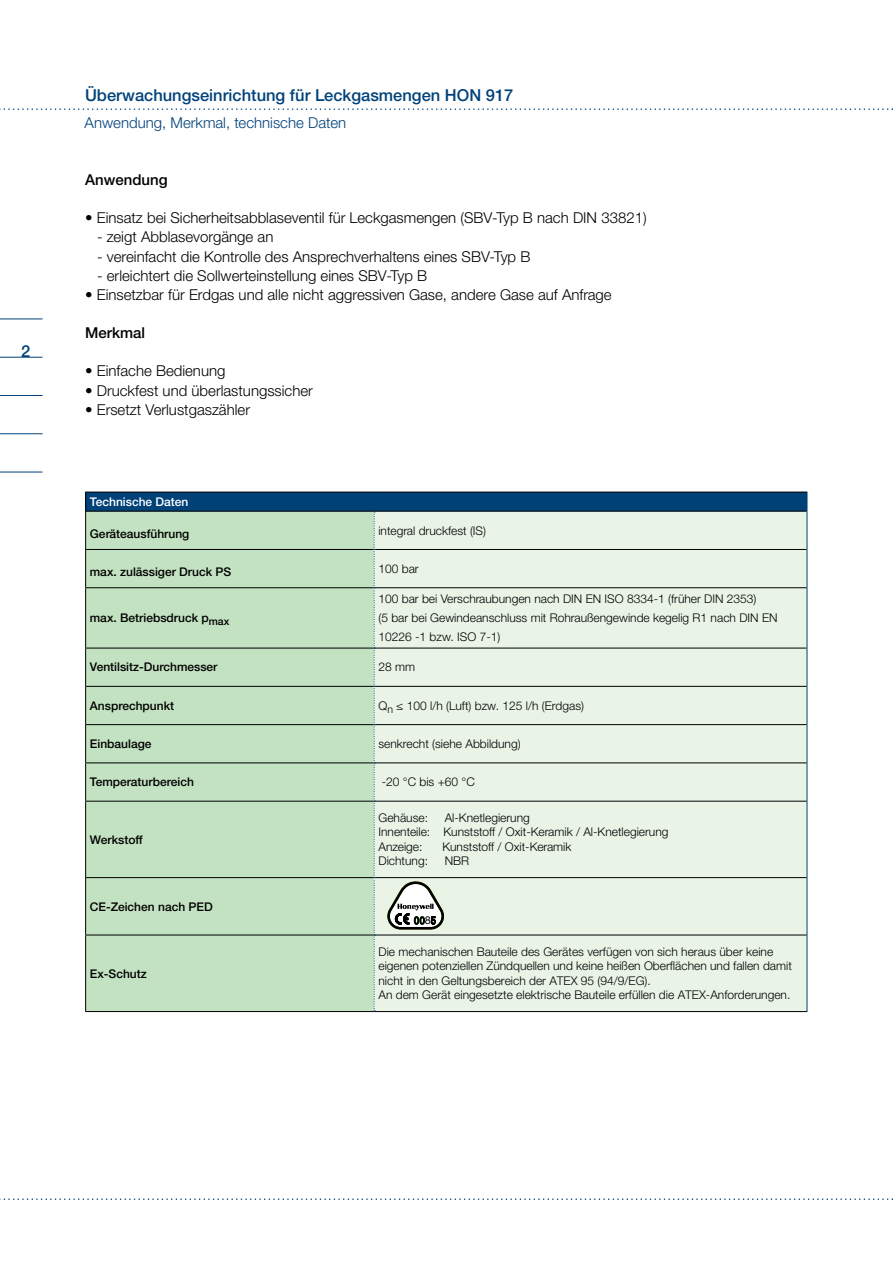
<style>
.page{position:relative;width:893px;height:1263px;background:#fff}
.page>*{position:absolute;margin:0;border:0;box-sizing:border-box;transform-origin:0 0}
.t1{font:500 16.5px "Helvetica Neue LTW1 G";color:#00427a}
.t2{font:300 15px "Helvetica Neue LTW1 G";color:#000}
.t3{font:300 15px "Helvetica Neue LTW1 G";color:#00427a}
.t4{font:500 15px "Helvetica Neue LTW1 G";color:#000}
.t5{font:300 12px/14.4px "Helvetica Neue LTW1 G";color:#000}
.t6{font:500 12px "Helvetica Neue LTW1 G";color:#000}
.t7{font:500 12px "Helvetica Neue LTW1 G";color:#fff}
.t8{font:10.8px "Helvetica Neue LTW1 G";color:#000}
</style>
<div class="page">
<hr style="left:0;top:319px;width:43px;height:1px;background:#00427a">
<hr style="left:0;top:357px;width:43px;height:1px;background:#00427a">
<hr style="left:0;top:395px;width:43px;height:1px;background:#00427a">
<hr style="left:0;top:433px;width:43px;height:1px;background:#00427a">
<hr style="left:0;top:472px;width:43px;height:1px;background:#00427a">
<svg style="left:0;top:108px;width:893px;height:2px"></svg>
<svg style="left:0;top:1198px;width:893px;height:2px"></svg>
<div style="left:86px;top:492px;width:721px;height:19px;background:#004178"></div>
<div style="left:86px;top:512px;width:288px;height:499px;background:#c3e2c1"></div>
<div style="left:375px;top:512px;width:432px;height:499px;background:#e9f4e7"></div>
<hr style="left:85px;top:511px;width:289px;height:1px;background:#000">
<hr style="left:374px;top:511px;width:433px;height:1px;background:#000">
<hr style="left:85px;top:549px;width:289px;height:1px;background:#000">
<hr style="left:375px;top:549px;width:432px;height:1px;background:#000">
<hr style="left:85px;top:587px;width:289px;height:1px;background:#000">
<hr style="left:375px;top:587px;width:432px;height:1px;background:#000">
<hr style="left:85px;top:648px;width:289px;height:1px;background:#000">
<hr style="left:375px;top:648px;width:432px;height:1px;background:#000">
<hr style="left:85px;top:686px;width:289px;height:1px;background:#000">
<hr style="left:375px;top:686px;width:432px;height:1px;background:#000">
<hr style="left:85px;top:724px;width:289px;height:1px;background:#000">
<hr style="left:375px;top:724px;width:432px;height:1px;background:#000">
<hr style="left:85px;top:762px;width:289px;height:1px;background:#000">
<hr style="left:375px;top:762px;width:432px;height:1px;background:#000">
<hr style="left:85px;top:801px;width:289px;height:1px;background:#000">
<hr style="left:375px;top:801px;width:432px;height:1px;background:#000">
<hr style="left:85px;top:877px;width:289px;height:1px;background:#000">
<hr style="left:375px;top:877px;width:432px;height:1px;background:#000">
<hr style="left:85px;top:935px;width:289px;height:1px;background:#000">
<hr style="left:375px;top:935px;width:432px;height:1px;background:#000">
<hr style="left:85px;top:1011px;width:289px;height:1px;background:#000">
<hr style="left:374px;top:1011px;width:433px;height:1px;background:#000">
<svg style="left:374px;top:512px;width:1px;height:499px"></svg>
<hr style="left:85px;top:492px;width:289px;height:1px;background:#000">
<svg style="left:85px;top:492px;width:1px;height:19px"></svg>
<hr style="left:374px;top:492px;width:433px;height:1px;background:#000">
<hr style="left:85px;top:512px;width:1px;height:37px;background:#000">
<hr style="left:85px;top:550px;width:1px;height:37px;background:#000">
<hr style="left:85px;top:588px;width:1px;height:60px;background:#000">
<hr style="left:85px;top:648px;width:1px;height:38px;background:#000">
<hr style="left:85px;top:687px;width:1px;height:37px;background:#000">
<hr style="left:85px;top:725px;width:1px;height:37px;background:#000">
<hr style="left:85px;top:763px;width:1px;height:38px;background:#000">
<hr style="left:85px;top:801px;width:1px;height:76px;background:#000">
<hr style="left:85px;top:878px;width:1px;height:57px;background:#000">
<hr style="left:85px;top:935px;width:1px;height:76px;background:#000">
<svg style="left:807px;top:492px;width:1px;height:19px"></svg>
<hr style="left:807px;top:511px;width:1px;height:38px;background:#00427a">
<hr style="left:807px;top:549px;width:1px;height:39px;background:#00427a">
<hr style="left:807px;top:588px;width:1px;height:60px;background:#00427a">
<hr style="left:807px;top:648px;width:1px;height:38px;background:#00427a">
<hr style="left:807px;top:686px;width:1px;height:39px;background:#00427a">
<hr style="left:807px;top:725px;width:1px;height:38px;background:#00427a">
<hr style="left:807px;top:763px;width:1px;height:38px;background:#00427a">
<hr style="left:807px;top:801px;width:1px;height:77px;background:#00427a">
<hr style="left:807px;top:878px;width:1px;height:57px;background:#00427a">
<hr style="left:807px;top:935px;width:1px;height:76px;background:#00427a">
<hr style="left:401px;top:929px;width:30px;height:1px;background:#efe92a">
<svg style="left:387px;top:876px;width:59px;height:53px"></svg>
<h1 class="t1" style="left:21px;top:341px;width:11px">2</h1>
<h1 class="t1" style="left:85px;top:85px;width:430px">Überwachungseinrichtung für Leckgasmengen HON 917</h1>
<p class="t3" style="left:85px;top:113px;width:263px">Anwendung, Merkmal, technische Daten</p>
<p class="t4" style="left:85px;top:171px;width:84px">Anwendung</p>
<p class="t2" style="left:85px;top:209px;width:563px">• Einsatz bei Sicherheitsabblaseventil für Leckgasmengen (SBV-Typ B nach DIN 33821)</p>
<p class="t2" style="left:97px;top:228px;width:178px">- zeigt Abblasevorgänge an</p>
<p class="t2" style="left:97px;top:247px;width:435px">- vereinfacht die Kontrolle des Ansprechverhaltens eines SBV-Typ B</p>
<p class="t2" style="left:97px;top:266px;width:332px">- erleichtert die Sollwerteinstellung eines SBV-Typ B</p>
<p class="t2" style="left:85px;top:285px;width:528px">• Einsetzbar für Erdgas und alle nicht aggressiven Gase, andere Gase auf Anfrage</p>
<p class="t4" style="left:85px;top:324px;width:62px">Merkmal</p>
<p class="t2" style="left:85px;top:362px;width:142px">• Einfache Bedienung</p>
<p class="t2" style="left:85px;top:381px;width:229px">• Druckfest und überlastungssicher</p>
<p class="t2" style="left:85px;top:400px;width:166px">• Ersetzt Verlustgaszähler</p>
<p class="t7" style="left:90px;top:494px;width:100px">technische daten</p>
<p class="t6" style="left:90px;top:526px;width:101px">Geräteausführung</p>
<p class="t5" style="left:378px;top:523px;width:109px">integral druckfest (IS)</p>
<p class="t6" style="left:90px;top:564px;width:143px">max. zulässiger Druck PS</p>
<p class="t5" style="left:378px;top:561px;width:42px">100 bar</p>
<p class="t6" style="left:90px;top:611px;width:141px">max. Betriebsdruck p<sub>max</sub></p>
<p class="t5" style="left:378px;top:589px;width:401px;line-height:19.2px">100 bar bei Verschraubungen nach DIN EN ISO 8334-1 (früher DIN 2353)<br>(5 bar bei Gewindeanschluss mit Rohraußengewinde kegelig R1 nach DIN EN<br>10226 -1 bzw. ISO 7-1)</p>
<p class="t6" style="left:90px;top:660px;width:129px">Ventilsitz-Durchmesser</p>
<p class="t5" style="left:378px;top:660px;width:38px">28 mm</p>
<p class="t6" style="left:90px;top:698px;width:86px">Ansprechpunkt</p>
<p class="t5" style="left:378px;top:698px;width:207px">Q<sub>n</sub> ≤ 100 l/h (Luft) bzw. 125 l/h (Erdgas)</p>
<p class="t6" style="left:90px;top:736px;width:63px">Einbaulage</p>
<p class="t5" style="left:378px;top:736px;width:144px">senkrecht (siehe Abbildung)</p>
<p class="t6" style="left:90px;top:775px;width:106px">Temperaturbereich</p>
<p class="t5" style="left:382px;top:775px;width:95px">-20 °C bis +60 °C</p>
<p class="t6" style="left:90px;top:832px;width:54px">Werkstoff</p>
<p class="t6" style="left:90px;top:899px;width:123px">CE-Zeichen nach PED</p>
<p class="t6" style="left:90px;top:966px;width:58px">Ex-Schutz</p>
<p class="t5" style="left:378px;top:810px;width:51px">Gehäuse:</p>
<p class="t5" style="left:378px;top:810px;width:292px;text-indent:66px">Al-Knetlegierung<br>Innenteile: Kunststoff / Oxit-Keramik / Al-Knetlegierung<br>Anzeige:</p>
<p class="t5" style="left:442px;top:839px;width:131px">Kunststoff / Oxit-Keramik</p>
<p class="t5" style="left:378px;top:854px;width:51px">Dichtung:</p>
<p class="t5" style="left:445px;top:854px;width:26px">NBR</p>
<p class="t8" style="left:425px;top:914px;width:8px">8</p>
<p class="t5" style="left:378px;top:944px;width:415px">Die mechanischen Bauteile des Gerätes verfügen von sich heraus über keine eigenen potenziellen Zündquellen und keine heißen Oberflächen und fallen damit nicht in den Geltungsbereich der ATEX 95 (94/9/EG).<br>An dem Gerät eingesetzte elektrische Bauteile erfüllen die ATEX-Anforderungen.</p>
</div>
